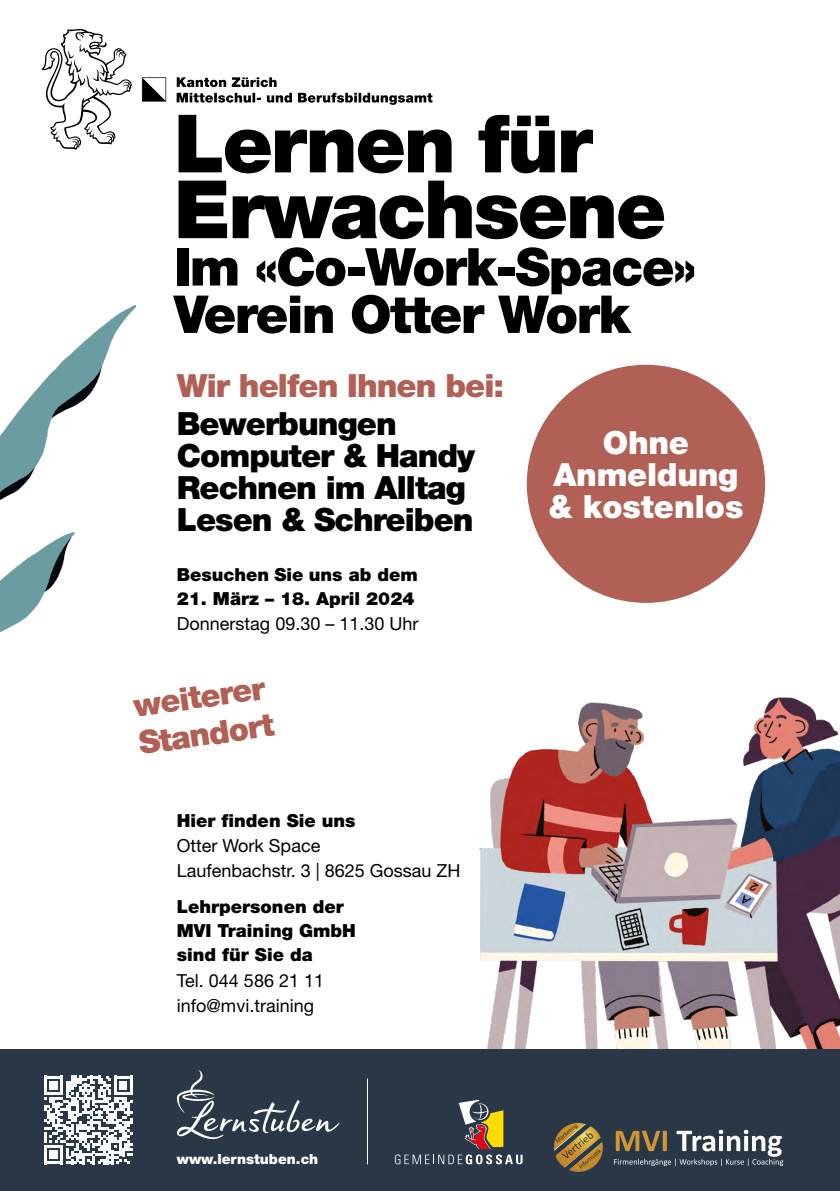
<style>
.page{position:relative;width:840px;height:1191px;background:#fff}
.page>*{position:absolute;margin:0;border:0;box-sizing:border-box;transform-origin:0 0}
.t1{font:900 80.6px/65.8px "Helvetica Neue LT Std";letter-spacing:-.03em;color:#000}
.t2{font:900 52.2px/47.4px "Helvetica Neue LT Std";letter-spacing:-.03em;color:#000}
.t3{font:900 32px/32px "Helvetica Neue LT Std";letter-spacing:-.03em;color:#000}
.t4{font:900 32px/37.6px "Helvetica Neue LT Std";letter-spacing:-.03em;color:#b16056}
.t5{font:900 32px/32px "Helvetica Neue LT Std";letter-spacing:-.01em;color:#fff;text-align:center}
.t6{font:900 18px/24px "Helvetica Neue LT Std";color:#000}
.t7{font:18px/25px "Helvetica Neue LT Std";color:#000}
.t8{font:900 14px "Helvetica Neue LT Std";color:#fff}
</style>
<div class="page">
<img style="left:0;top:305px;width:136px;height:328px">
<svg style="left:142px;top:77px;width:24px;height:25px"></svg>
<svg style="left:41px;top:29px;width:91px;height:121px"></svg>
<svg style="left:176px;top:93px;width:256px;height:12px"></svg>
<svg style="left:177px;top:77px;width:99px;height:10px"></svg>
<img style="left:479px;top:697px;width:360px;height:352px">
<div style="left:526px;top:365px;width:238px;height:238px;background:#b16056;border-radius:50%"></div>
<div style="left:0;top:1049px;width:839px;height:142px;background:#293746"></div>
<svg style="left:177px;top:1070px;width:162px;height:69px"></svg>
<svg style="left:44px;top:1076px;width:89px;height:88px"></svg>
<hr style="left:367px;top:1078px;width:1px;height:86px;background:#fff">
<svg style="left:394px;top:1099px;width:128px;height:65px"></svg>
<img style="left:554px;top:1123px;width:48px;height:48px">
<svg style="left:614px;top:1129px;width:168px;height:37px"></svg>
<h1 class="t1" style="left:174px;top:110px;width:493px">Lernen für<br>Erwachsene</h1>
<h2 class="t2" style="left:174px;top:243px;width:523px">Im «Co-Work-Space»<br>Verein Otter Work</h2>
<h3 class="t4" style="left:177px;top:367px;width:328px">Wir helfen Ihnen bei:</h3>
<h3 class="t3" style="left:177px;top:407px;width:299px">Bewerbungen<br>Computer &amp; Handy<br>Rechnen im Alltag<br>Lesen &amp; Schreiben</h3>
<p class="t6" style="left:177px;top:562px;width:242px">Besuchen Sie uns ab dem</p>
<p class="t6" style="left:177px;top:586px;width:239px">21. März – 18. April 2024</p>
<p class="t7" style="left:177px;top:611px;width:243px">Donnerstag 09.30 – 11.30 Uhr</p>
<h3 class="t4" style="left:131px;top:687px;width:138px;rotate:-8deg">weiterer<br>Standort</h3>
<p class="t6" style="left:177px;top:808px;width:180px">Hier finden Sie uns</p>
<p class="t7" style="left:177px;top:833px;width:285px">Otter Work Space<br>Laufenbachstr. 3 | 8625 Gossau ZH</p>
<p class="t6" style="left:177px;top:895px;width:180px">Lehrpersonen der<br>MVI Training GmbH sind für Sie da</p>
<p class="t7" style="left:177px;top:967px;width:149px">Tel. 044 586 21 11 info@mvi.training</p>
<h3 class="t5" style="left:548px;top:426px;width:197px">Ohne<br>Anmeldung &amp; kostenlos</h3>
<p class="t8" style="left:177px;top:1151px;width:143px">www.lernstuben.ch</p>
</div>
